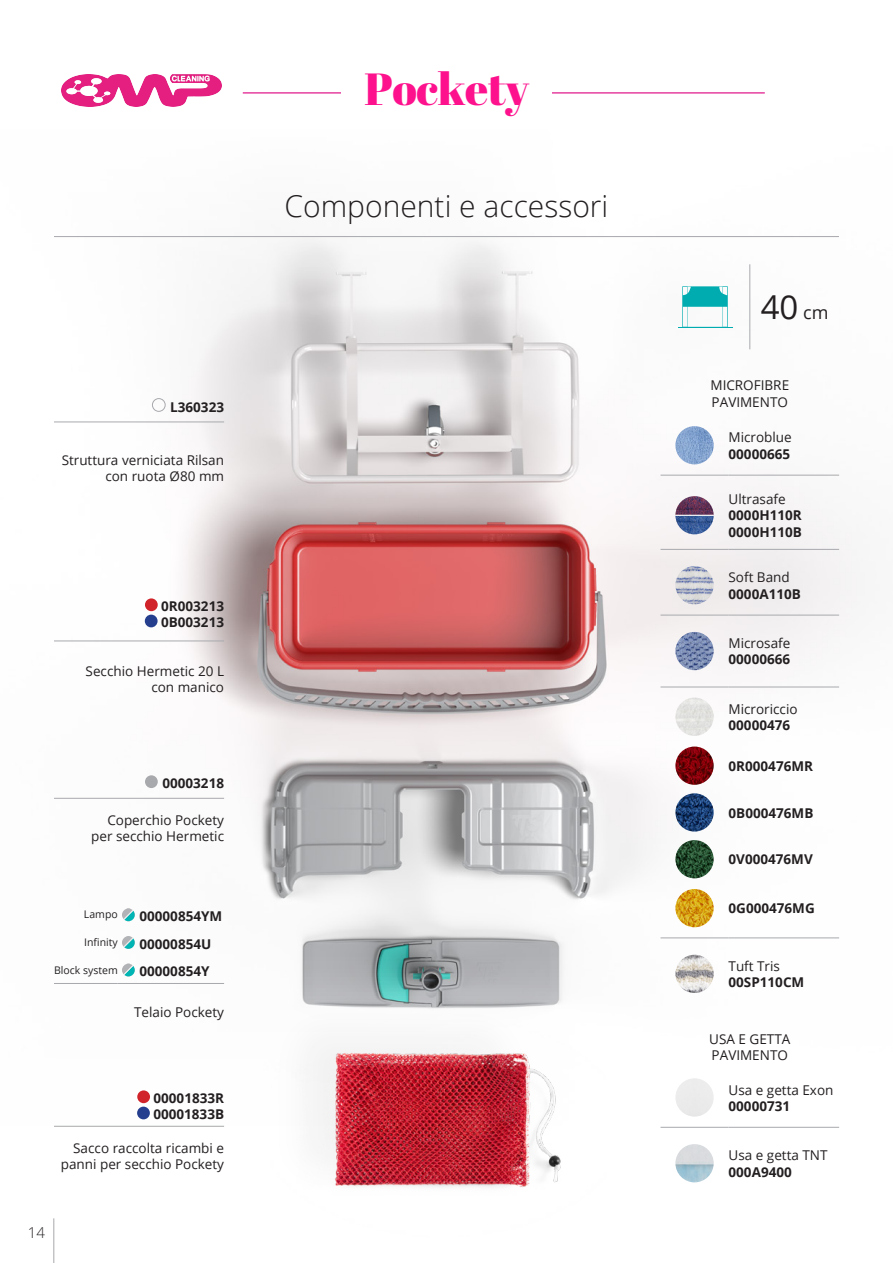
<style>
.page{position:relative;width:893px;height:1263px;background:#fff}
.page>*{position:absolute;margin:0;border:0;box-sizing:border-box;transform-origin:0 0}
.t1{font:45px "Abril Fatface";letter-spacing:-.01em;color:#fd118d}
.t2{font:33px "Open Sans";color:#231f20}
.t3{font:300 30px "Open Sans";color:#231f20}
.t4{font:300 15px "Open Sans";color:#231f20}
.t5{font:13.5px/16.2px "Open Sans";color:#231f20;text-align:right}
.t6{font:700 13.5px/16.2px "Open Sans";color:#231f20}
.t7{font:10.5px "Open Sans";color:#231f20}
.s1{font-size:18px}
</style>
<div class="page">
<img style="left:54px;top:237px;width:803px;height:890px">
<div style="left:228px;top:995px;width:348px;height:223px;background:#fefefe"></div>
<img style="left:302px;top:995px;width:305px;height:192px">
<hr style="left:54px;top:1218px;width:1px;height:45px;background:#a8a9ad">
<hr style="left:54px;top:798px;width:170px;height:1px;background:#a8a9ad">
<div style="left:145px;top:775px;width:13px;height:13px;background:#a8a9ad;border-radius:50%"></div>
<hr style="left:54px;top:641px;width:170px;height:1px;background:#a8a9ad">
<div style="left:145px;top:598px;width:13px;height:13px;background:#d1232a;border-radius:50%"></div>
<div style="left:145px;top:615px;width:13px;height:12px;background:#253f8e;border-radius:50%"></div>
<hr style="left:54px;top:422px;width:170px;height:1px;background:#a8a9ad">
<div style="left:152px;top:398px;width:14px;height:14px;border:1px solid #a8a9ad;border-radius:50%"></div>
<hr style="left:54px;top:983px;width:64px;height:1px;background:#a8a9ad">
<hr style="left:118px;top:983px;width:106px;height:1px;background:#a8a9ad">
<svg style="left:122px;top:908px;width:13px;height:13px"></svg>
<div style="left:122px;top:908px;width:13px;height:13px;border:1px solid #87898c;border-radius:6px"></div>
<svg style="left:122px;top:936px;width:13px;height:13px"></svg>
<div style="left:122px;top:936px;width:13px;height:13px;border:1px solid #87898c;border-radius:6px"></div>
<svg style="left:122px;top:964px;width:13px;height:12px"></svg>
<div style="left:122px;top:964px;width:13px;height:12px;border:1px solid #87898c;border-radius:6px"></div>
<hr style="left:54px;top:1126px;width:170px;height:1px;background:#a8a9ad">
<div style="left:137px;top:1090px;width:13px;height:13px;background:#d1232a;border-radius:50%"></div>
<div style="left:137px;top:1106px;width:13px;height:13px;background:#253f8e;border-radius:50%"></div>
<hr style="left:750px;top:264px;width:1px;height:85px;background:#a8a9ad">
<hr style="left:678px;top:327px;width:54px;height:1px;background:#00acaf">
<svg style="left:682px;top:286px;width:45px;height:41px"></svg>
<hr style="left:660px;top:475px;width:69px;height:1px;background:#a8a9ad">
<hr style="left:729px;top:475px;width:110px;height:1px;background:#a8a9ad">
<img style="left:675px;top:426px;width:39px;height:38px;border-radius:19px">
<hr style="left:660px;top:549px;width:69px;height:1px;background:#a8a9ad">
<hr style="left:729px;top:549px;width:110px;height:1px;background:#a8a9ad">
<img style="left:675px;top:496px;width:39px;height:38px">
<hr style="left:675px;top:515px;width:39px;height:1px;background:#fff">
<hr style="left:660px;top:615px;width:69px;height:1px;background:#a8a9ad">
<hr style="left:729px;top:615px;width:110px;height:1px;background:#a8a9ad">
<img style="left:675px;top:566px;width:39px;height:38px;border-radius:19px">
<img style="left:675px;top:632px;width:39px;height:38px;border-radius:19px">
<hr style="left:660px;top:687px;width:69px;height:1px;background:#a8a9ad">
<hr style="left:729px;top:687px;width:110px;height:1px;background:#a8a9ad">
<hr style="left:660px;top:938px;width:69px;height:1px;background:#a8a9ad">
<hr style="left:729px;top:938px;width:110px;height:1px;background:#a8a9ad">
<img style="left:675px;top:698px;width:39px;height:38px;border-radius:19px">
<img style="left:675px;top:746px;width:39px;height:39px;border-radius:19px">
<img style="left:675px;top:793px;width:39px;height:38px;border-radius:19px">
<img style="left:675px;top:840px;width:39px;height:38px;border-radius:19px">
<img style="left:675px;top:889px;width:39px;height:38px;border-radius:19px">
<img style="left:675px;top:955px;width:39px;height:38px;border-radius:19px">
<hr style="left:660px;top:1127px;width:69px;height:1px;background:#a8a9ad">
<hr style="left:729px;top:1127px;width:110px;height:1px;background:#a8a9ad">
<img style="left:675px;top:1078px;width:39px;height:38px;border-radius:19px">
<img style="left:675px;top:1144px;width:39px;height:38px;border-radius:19px">
<hr style="left:54px;top:236px;width:785px;height:1px;background:#a8a9ad">
<hr style="left:243px;top:93px;width:522px;height:1px;background:#de0f87">
<div style="left:341px;top:57px;width:211px;height:48px;background:#fff"></div>
<img style="left:61px;top:75px;width:160px;height:31px">
<h1 class="t1" style="left:364px;top:57px;width:166px">Pockety</h1>
<h3 class="t3" style="left:285px;top:186px;width:325px">Componenti e accessori</h3>
<p class="t6" style="left:170px;top:398px;width:55px">L360323</p>
<p class="t5" style="left:62px;top:452px;width:164px">Struttura verniciata Rilsan con ruota Ø80 mm</p>
<p class="t6" style="left:161px;top:598px;width:65px">0R003213<br>0B003213</p>
<p class="t5" style="left:86px;top:662px;width:140px">Secchio Hermetic 20 L con manico</p>
<p class="t6" style="left:162px;top:775px;width:63px">00003218</p>
<p class="t5" style="left:91px;top:812px;width:134px">Coperchio Pockety per secchio Hermetic</p>
<p class="t7" style="left:84px;top:907px;width:35px">Lampo</p>
<p class="t6" style="left:139px;top:908px;width:84px">00000854YM</p>
<p class="t7" style="left:84px;top:935px;width:35px">Infinity</p>
<p class="t6" style="left:139px;top:935px;width:73px">00000854U</p>
<p class="t7" style="left:54px;top:962px;width:65px">Block system</p>
<p class="t6" style="left:139px;top:963px;width:72px">00000854Y</p>
<p class="t5" style="left:134px;top:1004px;width:91px">Telaio Pockety</p>
<p class="t6" style="left:153px;top:1090px;width:72px">00001833R<br>00001833B</p>
<p class="t5" style="left:61px;top:1140px;width:165px">Sacco raccolta ricambi e panni per secchio Pockety</p>
<p class="t4" style="left:28px;top:1222px;width:19px">14</p>
<h2 class="t2" style="left:761px;top:285px;width:69px">40 <span class="s1">cm</span></h2>
<p class="t5" style="left:710px;top:377px;width:80px;text-align:left">MICROFIBRE<br>PAVIMENTO</p>
<p class="t5" style="left:729px;top:429px;width:65px">Microblue</p>
<p class="t6" style="left:729px;top:445px;width:63px">00000665</p>
<p class="t5" style="left:729px;top:491px;width:59px">Ultrasafe</p>
<p class="t6" style="left:729px;top:507px;width:75px">0000H110R<br>0000H110B</p>
<p class="t5" style="left:729px;top:569px;width:63px">Soft Band</p>
<p class="t6" style="left:729px;top:585px;width:74px">0000A110B</p>
<p class="t5" style="left:729px;top:635px;width:63px">Microsafe</p>
<p class="t6" style="left:729px;top:651px;width:63px">00000666</p>
<p class="t5" style="left:729px;top:700px;width:71px">Microriccio</p>
<p class="t6" style="left:729px;top:717px;width:63px">00000476</p>
<p class="t6" style="left:729px;top:757px;width:86px">0R000476MR</p>
<p class="t6" style="left:729px;top:804px;width:86px">0B000476MB</p>
<p class="t6" style="left:729px;top:851px;width:86px">0V000476MV</p>
<p class="t6" style="left:729px;top:900px;width:88px">0G000476MG</p>
<p class="t5" style="left:729px;top:957px;width:53px">Tuft Tris</p>
<p class="t6" style="left:729px;top:974px;width:77px">00SP110CM</p>
<p class="t5" style="left:709px;top:1030px;width:83px;text-align:left">USA E GETTA<br>PAVIMENTO</p>
<p class="t5" style="left:729px;top:1081px;width:106px">Usa e getta Exon</p>
<p class="t6" style="left:729px;top:1097px;width:63px">00000731</p>
<p class="t5" style="left:729px;top:1147px;width:100px">Usa e getta TNT</p>
<p class="t6" style="left:729px;top:1163px;width:65px">000A9400</p>
</div>
